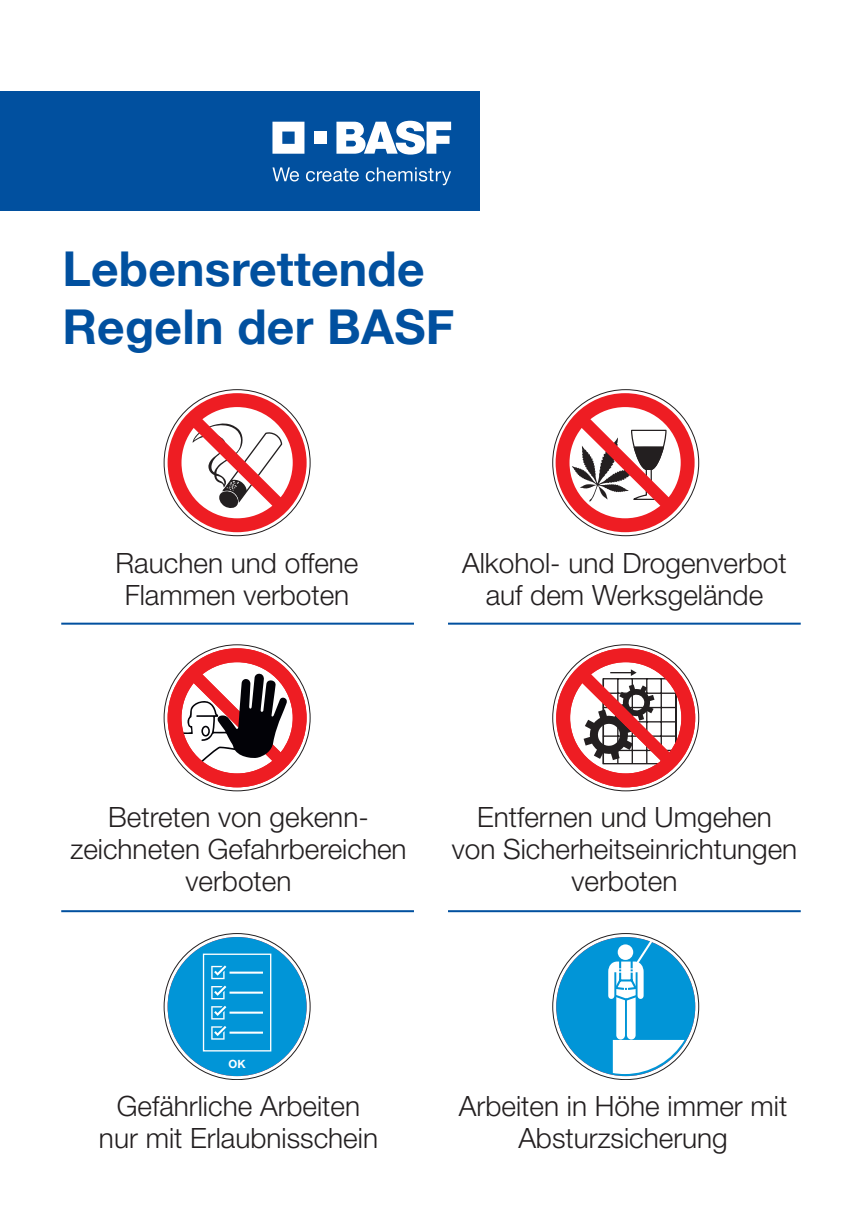
<style>
.page{position:relative;width:862px;height:1214px;background:#fff}
.page>*{position:absolute;margin:0;border:0;box-sizing:border-box;transform-origin:0 0}
.t1{font:700 48px/57.6px "Helvetica Neue";letter-spacing:.005em;color:#01509f}
.t2{font:300 28px/32px "Helvetica Neue LT Std";color:#231f20;text-align:center}
.t3{font:700 11.2px "Helvetica Neue LT Pro";color:#fff}
</style>
<div class="page">
<svg style="left:168px;top:393px;width:139px;height:139px"></svg>
<svg style="left:168px;top:648px;width:139px;height:139px"></svg>
<svg style="left:164px;top:933px;width:146px;height:146px"></svg>
<div style="left:168px;top:936px;width:139px;height:139px;background:#0195d7;border-radius:50%"></div>
<div style="left:203px;top:953px;width:68px;height:98px;border:1px solid #fff"></div>
<svg style="left:211px;top:965px;width:15px;height:14px"></svg>
<hr style="left:229px;top:971px;width:34px;height:2px;background:#fff">
<svg style="left:211px;top:985px;width:15px;height:14px"></svg>
<hr style="left:229px;top:991px;width:34px;height:2px;background:#fff">
<svg style="left:211px;top:1006px;width:15px;height:13px"></svg>
<hr style="left:229px;top:1011px;width:34px;height:2px;background:#fff">
<svg style="left:211px;top:1026px;width:15px;height:13px"></svg>
<hr style="left:229px;top:1031px;width:34px;height:2px;background:#fff">
<svg style="left:555px;top:393px;width:139px;height:139px"></svg>
<svg style="left:556px;top:648px;width:139px;height:139px"></svg>
<svg style="left:553px;top:933px;width:146px;height:146px"></svg>
<div style="left:556px;top:936px;width:139px;height:139px;background:#0195d7;border-radius:50%"></div>
<svg style="left:608px;top:938px;width:76px;height:135px"></svg>
<hr style="left:61px;top:622px;width:353px;height:2px;background:#01509f">
<hr style="left:61px;top:910px;width:353px;height:2px;background:#01509f">
<hr style="left:448px;top:622px;width:353px;height:2px;background:#01509f">
<hr style="left:448px;top:910px;width:353px;height:2px;background:#01509f">
<div style="left:0;top:92px;width:479px;height:119px;background:#01509f"></div>
<svg style="left:272px;top:122px;width:32px;height:32px"></svg>
<div style="left:314px;top:131px;width:13px;height:13px;background:#fff"></div>
<svg style="left:336px;top:121px;width:115px;height:34px"></svg>
<svg style="left:272px;top:167px;width:27px;height:14px"></svg>
<svg style="left:306px;top:168px;width:53px;height:13px"></svg>
<svg style="left:366px;top:167px;width:85px;height:18px"></svg>
<h1 class="t1" style="left:62px;top:241px;width:393px">Lebensrettende<br>Regeln der BASF</h1>
<p class="t2" style="left:116px;top:546px;width:244px">Rauchen und offene<br>Flammen verboten</p>
<p class="t2" style="left:462px;top:546px;width:326px">Alkohol- und Drogenverbot auf dem Werksgelände</p>
<p class="t2" style="left:70px;top:800px;width:338px">Betreten von gekenn&shy;zeichneten Gefahrbereichen verboten</p>
<p class="t2" style="left:452px;top:800px;width:347px">Entfernen und Umgehen<br>von Sicherheitseinrichtungen verboten</p>
<p class="t3" style="left:229px;top:1056px;width:19px">OK</p>
<p class="t2" style="left:99px;top:1089px;width:280px">Gefährliche Arbeiten nur mit Erlaubnisschein</p>
<p class="t2" style="left:459px;top:1089px;width:330px">Arbeiten in Höhe immer mit<br>Absturzsicherung</p>
</div>
